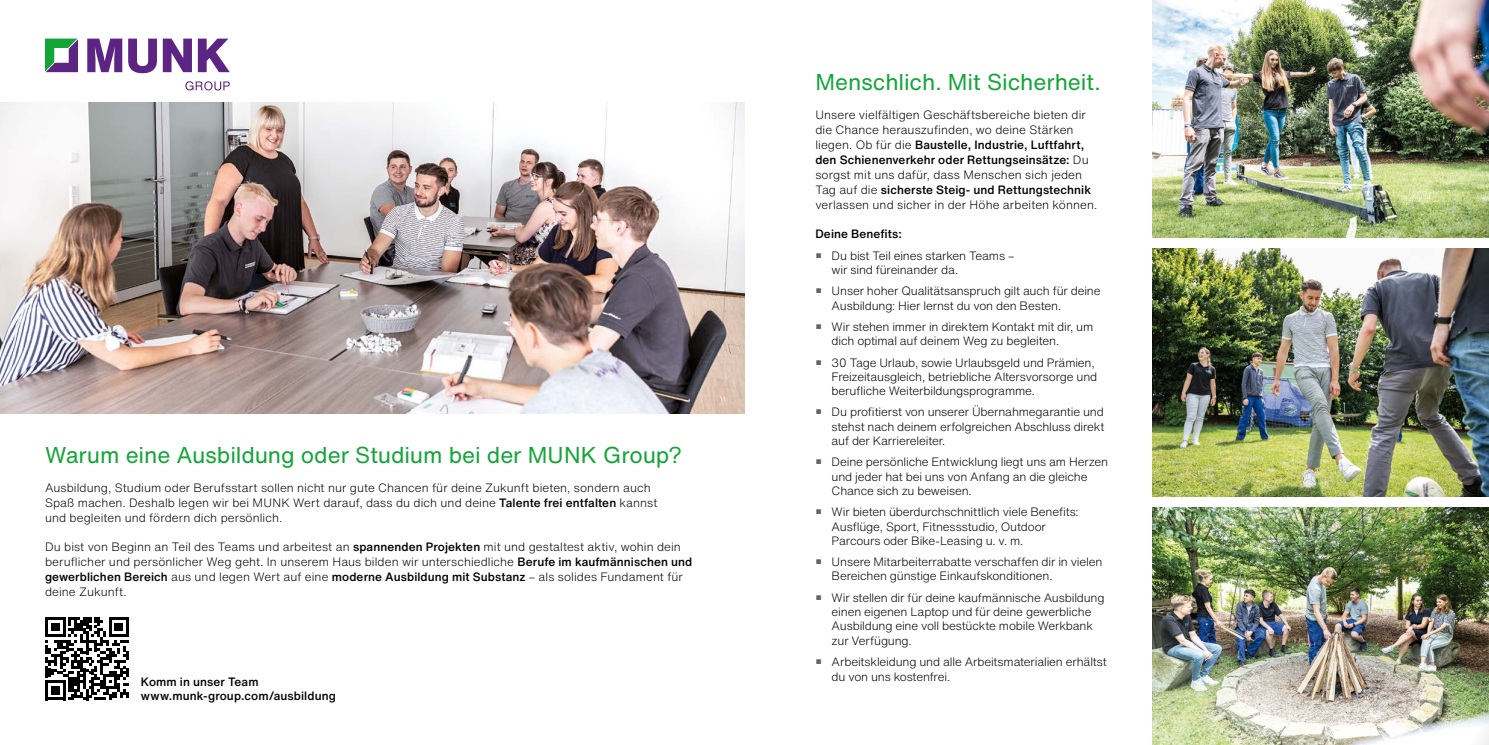
<style>
.page{position:relative;width:1489px;height:745px;background:#fff}
.page>*{position:absolute;margin:0;border:0;box-sizing:border-box;transform-origin:0 0}
.t1{font:22.5px "Helvetica Now Text";letter-spacing:-.005em;color:#13a538}
.t2{font:300 11.88px/14.2px "Helvetica Now Text";letter-spacing:-.01em;color:#000}
.t3{font:500 11.88px "Helvetica Now Text";letter-spacing:.01em;color:#000}
.s1{font-weight:500}
.s2{color:#646363}
</style>
<div class="page">
<img style="left:1152px;top:507px;width:336px;height:237px">
<img style="left:1152px;top:0;width:336px;height:237px">
<img style="left:1152px;top:248px;width:336px;height:248px">
<img style="left:0;top:103px;width:744px;height:310px">
<svg style="left:45px;top:39px;width:33px;height:33px"></svg>
<svg style="left:87px;top:39px;width:35px;height:33px"></svg>
<svg style="left:128px;top:39px;width:29px;height:34px"></svg>
<svg style="left:163px;top:39px;width:29px;height:33px"></svg>
<svg style="left:198px;top:39px;width:32px;height:33px"></svg>
<svg style="left:185px;top:81px;width:45px;height:9px"></svg>
<svg style="left:46px;top:617px;width:83px;height:82px"></svg>
<p class="t1" style="left:45px;top:437px;width:638px">Warum eine Ausbildung oder Studium bei der MUNK Group?</p>
<p class="t2" style="left:45px;top:479px;width:614px;line-height:15px">Ausbildung, Studium oder Berufsstart sollen nicht nur gute Chancen für deine Zukunft bieten, sondern auch<br>Spaß machen. Deshalb legen wir bei MUNK Wert darauf, dass du dich und deine <span class="s1">Talente frei entfalten</span> kannst und begleiten und fördern dich persönlich.</p>
<p class="t2" style="left:45px;top:538px;width:649px;line-height:15px">Du bist von Beginn an Teil des Teams und arbeitest an <span class="s1">spannenden Projekten</span> mit und gestaltest aktiv, wohin dein beruflicher und persönlicher Weg geht. In unserem Haus bilden wir unterschiedliche <span class="s1">Berufe im kaufmännischen und gewerblichen Bereich</span> aus und legen Wert auf eine <span class="s1">moderne Ausbildung mit Substanz</span> – als solides Fundament für deine Zukunft.</p>
<p class="t3" style="left:141px;top:672px;width:119px">Komm in unser Team</p>
<p class="t3" style="left:141px;top:686px;width:196px">www.munk-group.com/ausbildung</p>
<p class="t1" style="left:815px;top:65px;width:287px">Menschlich. Mit Sicherheit.</p>
<p class="t2" style="left:815px;top:107px;width:283px;line-height:15px">Unsere vielfältigen Geschäftsbereiche bieten dir die Chance herauszufinden, wo deine Stärken liegen. Ob für die <span class="s1">Baustelle, Industrie, Luftfahrt, den Schienenverkehr oder Rettungseinsätze:</span> Du sorgst mit uns dafür, dass Menschen sich jeden Tag auf die <span class="s1">sicherste Steig- und Rettungstechnik </span>verlassen und sicher in der Höhe arbeiten können.</p>
<p class="t3" style="left:815px;top:224px;width:88px">Deine Benefits:</p>
<p class="t2" style="left:831px;top:248px;width:184px;text-indent:-16px"><span class="s2">○</span> Du bist Teil eines starken Teams – wir sind füreinander da.</p>
<p class="t2" style="left:831px;top:283px;width:270px;text-indent:-16px"><span class="s2">○</span> Unser hoher Qualitätsanspruch gilt auch für deine<br>Ausbildung: Hier lernst du von den Besten.</p>
<p class="t2" style="left:831px;top:319px;width:263px;text-indent:-16px"><span class="s2">○</span> Wir stehen immer in direktem Kontakt mit dir, um dich optimal auf deinem Weg zu begleiten.</p>
<p class="t2" style="left:831px;top:354px;width:267px;text-indent:-16px"><span class="s2">○</span> 30 Tage Urlaub, sowie Urlaubsgeld und Prämien,<br>Freizeitausgleich, betriebliche Altersvorsorge und berufliche Weiterbildungsprogramme.</p>
<p class="t2" style="left:831px;top:404px;width:274px;text-align:justify;text-indent:-16px"><span class="s2">○</span> Du profitierst von unserer Übernahmegarantie und stehst nach deinem erfolgreichen Abschluss direkt auf der Karriereleiter.</p>
<p class="t2" style="left:831px;top:454px;width:278px;text-indent:-16px"><span class="s2">○</span> Deine persönliche Entwicklung liegt uns am Herzen und jeder hat bei uns von Anfang an die gleiche<br>Chance sich zu beweisen.</p>
<p class="t2" style="left:831px;top:504px;width:248px;text-indent:-16px"><span class="s2">○</span> Wir bieten überdurchschnittlich viele Benefits:<br>Ausflüge, Sport, Fitnessstudio, Outdoor<br>Parcours oder Bike-Leasing u. v. m.</p>
<p class="t2" style="left:831px;top:554px;width:272px;text-indent:-16px"><span class="s2">○</span> Unsere Mitarbeiterrabatte verschaffen dir in vielen<br>Bereichen günstige Einkaufskonditionen.</p>
<p class="t2" style="left:831px;top:589px;width:274px;text-indent:-16px"><span class="s2">○</span> Wir stellen dir für deine kaufmännische Ausbildung einen eigenen Laptop und für deine gewerbliche Ausbildung eine voll bestückte mobile Werkbank zur Verfügung.</p>
<p class="t2" style="left:831px;top:653px;width:277px;line-height:15px;text-indent:-16px"><span class="s2">○</span> Arbeitskleidung und alle Arbeitsmaterialien erhältst du von uns kostenfrei.</p>
</div>
